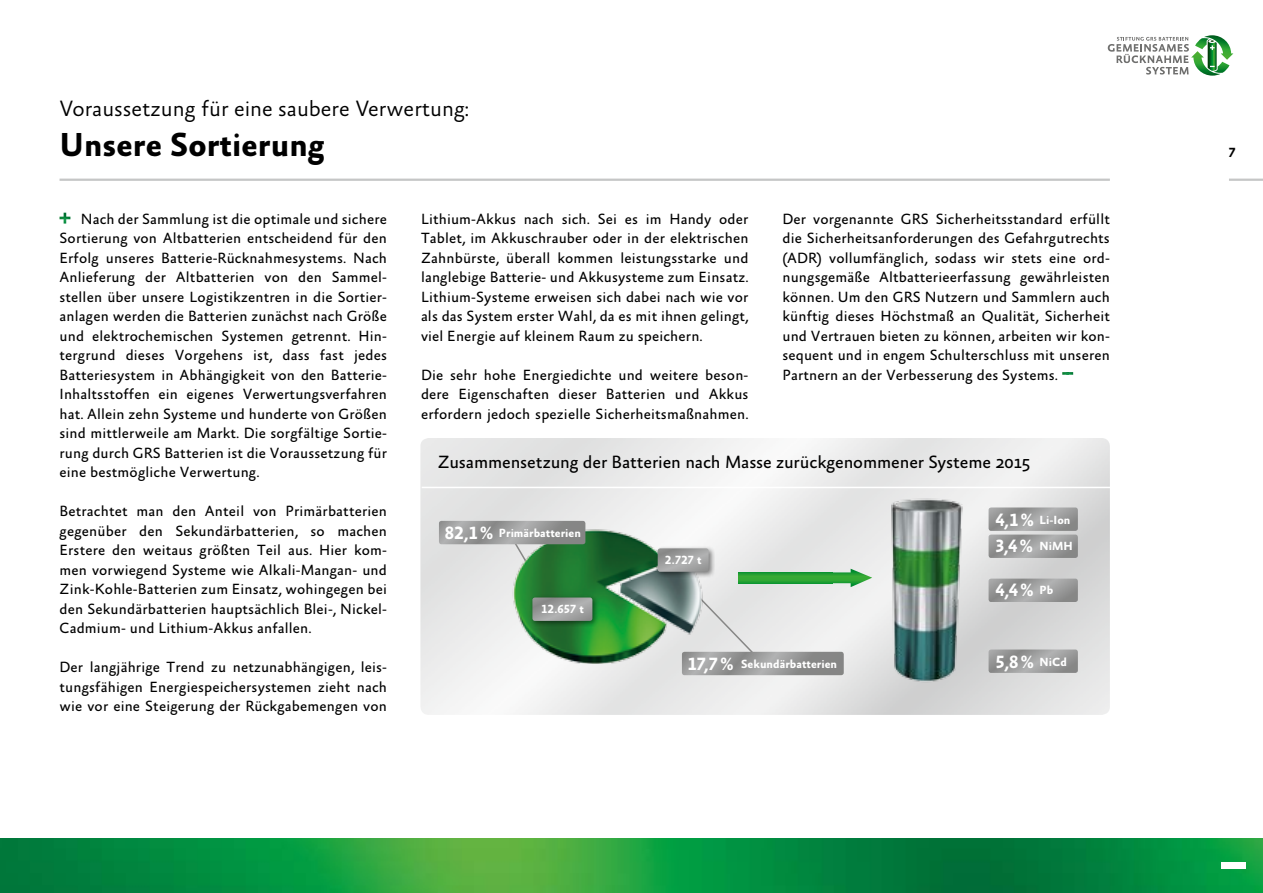
<style>
.page{position:relative;width:1263px;height:893px;background:#fff}
.page>*{position:absolute;margin:0;border:0;box-sizing:border-box;transform-origin:0 0}
.t1{font:700 33.75px "Absara Sans OT";color:#000}
.t2{font:300 22.5px "Absara Sans OT";color:#000}
.t3{font:18px "Absara Sans OT";letter-spacing:-.005em;color:#000}
.t4{font:700 18px "Absara Sans OT";color:#fff}
.t5{font:15px/19.5px "Absara Sans OT";letter-spacing:.01em;color:#000;text-align:justify}
.t6{font:700 13.5px "Absara Sans OT";color:#000}
.t7{font:700 12px "Absara Sans OT";color:#fff}
.s1{font-size:18px}
.s2{font-size:12px}
</style>
<div class="page">
<img style="left:0;top:839px;width:1263px;height:54px">
<hr style="left:60px;top:179px;width:1050px;height:2px;background:#c5c6c6">
<hr style="left:1229px;top:179px;width:34px;height:2px;background:#c5c6c6">
<div style="left:1221px;top:863px;width:25px;height:6px;background:#fff"></div>
<svg style="left:1108px;top:35px;width:125px;height:41px"></svg>
<img style="left:420px;top:438px;width:690px;height:277px">
<hr style="left:422px;top:487px;width:688px;height:1px;background:#fff">
<svg style="left:988px;top:507px;width:90px;height:51px;background:#a0a1a1"></svg>
<svg style="left:988px;top:579px;width:90px;height:23px;background:#9a9b9b"></svg>
<svg style="left:988px;top:649px;width:90px;height:24px;background:#9c9c9c"></svg>
<svg style="left:682px;top:596px;width:162px;height:79px;background:#cecece"></svg>
<svg style="left:826px;top:569px;width:46px;height:18px"></svg>
<svg style="left:738px;top:572px;width:95px;height:11px"></svg>
<img style="left:501px;top:527px;width:216px;height:136px">
<div style="left:654px;top:545px;width:61px;height:33px;background:#000;opacity:.5"></div>
<svg style="left:658px;top:548px;width:51px;height:24px"></svg>
<div style="left:529px;top:594px;width:70px;height:33px;background:#000;opacity:.5"></div>
<img style="left:880px;top:489px;width:82px;height:197px">
<svg style="left:439px;top:521px;width:153px;height:100px;background:#99b29e"></svg>
<svg style="left:60px;top:213px;width:10px;height:11px"></svg>
<svg style="left:1062px;top:372px;width:11px;height:3px"></svg>
<h2 class="t2" style="left:60px;top:97px;width:411px">Voraussetzung für eine saubere Verwertung:</h2>
<h1 class="t1" style="left:60px;top:128px;width:267px">Unsere Sortierung</h1>
<p class="t5" style="left:60px;top:210px;width:329px;text-indent:21px">Nach der Sammlung ist die optimale und sichere Sortierung von Altbatterien entscheidend für den Erfolg unseres Batterie-Rücknahmesystems. Nach Anlieferung der Altbatterien von den Sammel&shy;stellen über unsere Logistikzentren in die Sortier&shy;anlagen werden die Batterien zunächst nach Größe und elektrochemischen Systemen getrennt. Hin&shy;tergrund dieses Vorgehens ist, dass fast jedes Batteriesystem in Abhängigkeit von den Batterie-Inhaltsstoffen ein eigenes Verwertungsverfahren hat. Allein zehn Systeme und hunderte von Größen sind mittlerweile am Markt. Die sorgfältige Sortie&shy;rung durch GRS Batterien ist die Voraussetzung für eine bestmögliche Verwertung.</p>
<p class="t5" style="left:60px;top:502px;width:329px">Betrachtet man den Anteil von Primärbatterien gegenüber den Sekundärbatterien, so machen Erstere den weitaus größten Teil aus. Hier kom&shy;men vorwiegend Systeme wie Alkali-Mangan- und Zink-Kohle-Batterien zum Einsatz, wohingegen bei den Sekundärbatterien hauptsächlich Blei-, Nickel-Cadmium- und Lithium-Akkus anfallen.</p>
<p class="t5" style="left:60px;top:658px;width:329px">Der langjährige Trend zu netzunabhängigen, leis&shy;tungsfähigen Energiespeichersystemen zieht nach wie vor eine Steigerung der Rückgabemengen von</p>
<p class="t5" style="left:421px;top:210px;width:329px">Lithium-Akkus nach sich. Sei es im Handy oder Tablet, im Akkuschrauber oder in der elektrischen Zahnbürste, überall kommen leistungsstarke und langlebige Batterie- und Akkusysteme zum Einsatz.<br>Lithium-Systeme erweisen sich dabei nach wie vor als das System erster Wahl, da es mit ihnen gelingt, viel Energie auf kleinem Raum zu speichern.</p>
<p class="t5" style="left:421px;top:366px;width:329px">Die sehr hohe Energiedichte und weitere beson&shy;dere Eigenschaften dieser Batterien und Akkus erfordern jedoch spezielle Sicherheitsmaßnahmen.</p>
<p class="t5" style="left:782px;top:210px;width:329px">Der vorgenannte GRS Sicherheitsstandard erfüllt die Sicherheitsanforderungen des Gefahrgutrechts (ADR) vollumfänglich, sodass wir stets eine ord&shy;nungsgemäße Altbatterieerfassung gewährleisten können. Um den GRS Nutzern und Sammlern auch künftig dieses Höchstmaß an Qualität, Sicherheit und Vertrauen bieten zu können, arbeiten wir kon&shy;sequent und in engem Schulterschluss mit unseren Partnern an der Verbesserung des Systems.</p>
<p class="t3" style="left:438px;top:453px;width:594px">Zusammensetzung der Batterien nach Masse zurückgenommener Systeme 2015</p>
<p class="t7" style="left:445px;top:527px;width:138px"><span class="s1">82,1%</span> Primärbatterien</p>
<p class="t7" style="left:541px;top:603px;width:44px">12.657 t</p>
<p class="t7" style="left:665px;top:553px;width:38px">2.727 t</p>
<p class="t7" style="left:995px;top:513px;width:77px"><span class="s1">4,1%</span> Li-Ion</p>
<p class="t4" style="left:995px;top:537px;width:79px">3,4% <span class="s2">NiMH</span></p>
<p class="t4" style="left:995px;top:581px;width:59px">4,4% <span class="s2">Pb</span></p>
<p class="t7" style="left:687px;top:658px;width:151px"><span class="s1">17,7%</span> Sekundärbatterien</p>
<p class="t4" style="left:995px;top:652px;width:73px">5,8% <span class="s2">NiCd</span></p>
<p class="t6" style="left:1229px;top:145px;width:9px">7</p>
</div>
